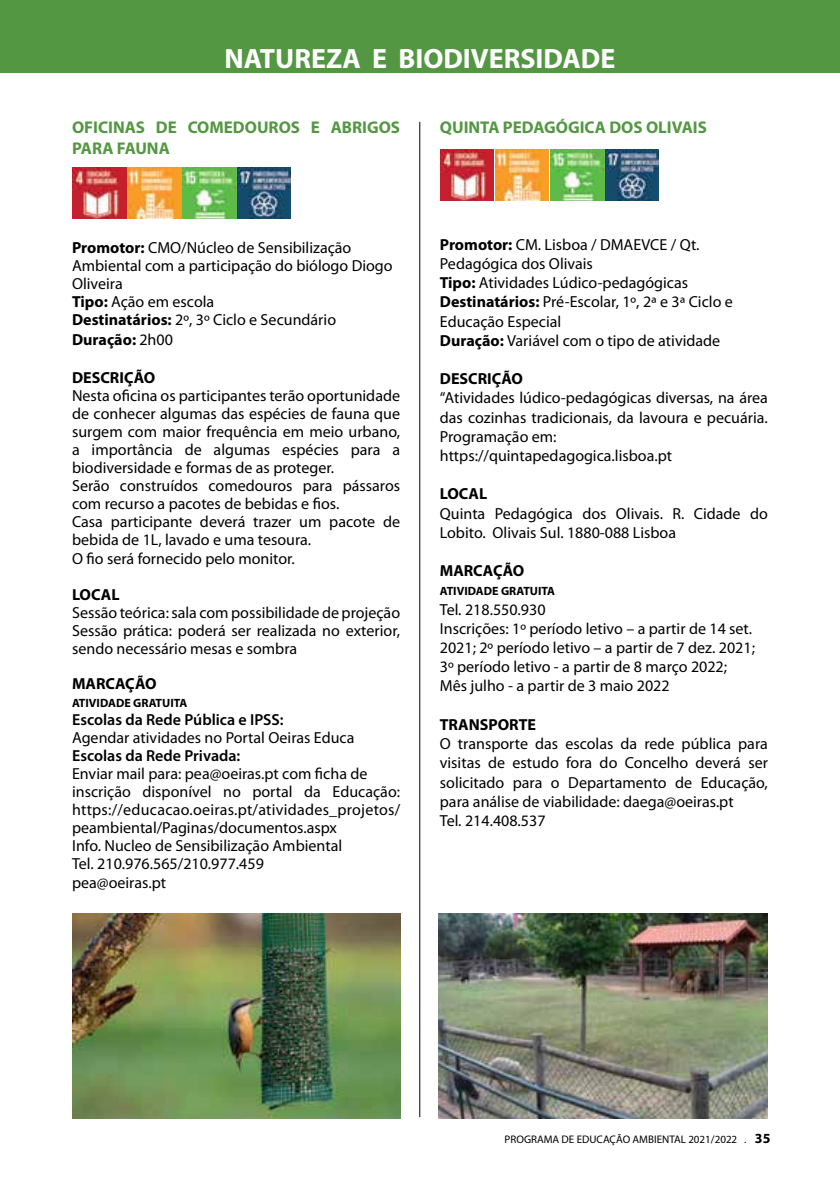
<style>
.page{position:relative;width:840px;height:1191px;background:#fff}
.page>*{position:absolute;margin:0;border:0;box-sizing:border-box;transform-origin:0 0}
.t1{font:700 28px "Myriad Pro";color:#fff}
.t2{font:700 17px/20.4px "Myriad Pro";color:#549743}
.t3{font:16px/18.2px "Myriad Pro";color:#000}
.t4{font:700 16px "Myriad Pro";color:#000}
.t5{font:600 16px "Myriad Pro";color:#000}
.t6{font:700 12px "Myriad Pro";color:#000}
.t7{font:11px "Myriad Pro";color:#000}
.s1{font-weight:700}
.s2{font-weight:700;font-size:14px}
</style>
<div class="page">
<div style="left:0;top:0;width:839px;height:72px;background:#549743"></div>
<hr style="left:419px;top:122px;width:1px;height:995px;background:#000">
<img style="left:72px;top:168px;width:219px;height:51px">
<img style="left:72px;top:913px;width:328px;height:206px">
<img style="left:438px;top:913px;width:329px;height:206px">
<img style="left:440px;top:149px;width:53px;height:51px">
<img style="left:495px;top:149px;width:53px;height:51px">
<img style="left:550px;top:149px;width:53px;height:51px">
<img style="left:605px;top:149px;width:53px;height:51px">
<h1 class="t1" style="left:224px;top:40px;width:392px">NATUREZA E BIODIVERSIDADE</h1>
<p class="t2" style="left:72px;top:117px;width:329px">OFICINAS DE COMEDOUROS E ABRIGOS<br>PARA FAUNA</p>
<p class="t3" style="left:72px;top:239px;width:322px"><span class="s1">Promotor:</span> CMO/Núcleo de Sensibilização<br>Ambiental com a participação do biólogo Diogo<br>Oliveira<br><span class="s1">Tipo:</span> Ação em escola<br><span class="s1">Destinatários:</span> 2º, 3º Ciclo e Secundário<br><span class="s1">Duração:</span> 2h00</p>
<p class="t4" style="left:72px;top:367px;width:85px">DESCRIÇÃO</p>
<p class="t3" style="left:72px;top:386px;width:329px">Nesta oficina os participantes terão oportunidade de conhecer algumas das espécies de fauna que surgem com maior frequência em meio urbano, a importância de algumas espécies para a biodiversidade e formas de as proteger.<br>Serão construídos comedouros para pássaros com recurso a pacotes de bebidas e fios.<br>Casa participante deverá trazer um pacote de bebida de 1L, lavado e uma tesoura.<br>O fio será fornecido pelo monitor.</p>
<p class="t4" style="left:72px;top:584px;width:49px">LOCAL</p>
<p class="t3" style="left:72px;top:603px;width:329px;text-align:justify">Sessão teórica: sala com possibilidade de projeção Sessão prática: poderá ser realizada no exterior, sendo necessário mesas e sombra</p>
<p class="t4" style="left:72px;top:673px;width:86px">MARCAÇÃO</p>
<p class="t6" style="left:72px;top:695px;width:117px">ATIVIDADE GRATUITA</p>
<p class="t5" style="left:72px;top:709px;width:213px">Escolas da Rede Pública e IPSS:</p>
<p class="t3" style="left:72px;top:728px;width:284px">Agendar atividades no Portal Oeiras Educa</p>
<p class="t5" style="left:72px;top:745px;width:170px">Escolas da Rede Privada:</p>
<p class="t3" style="left:72px;top:764px;width:329px">Enviar mail para: pea@oeiras.pt com ficha de inscrição disponível no portal da Educação: https://educacao.oeiras.pt/atividades_projetos/ peambiental/Paginas/documentos.aspx<br>Info. Nucleo de Sensibilização Ambiental<br>Tel. 210.976.565/210.977.459<br>pea@oeiras.pt</p>
<p class="t2" style="left:439px;top:117px;width:268px">QUINTA PEDAGÓGICA DOS OLIVAIS</p>
<p class="t3" style="left:439px;top:234px;width:294px;line-height:19.2px"><span class="s1">Promotor:</span> CM. Lisboa / DMAEVCE / Qt.<br>Pedagógica dos Olivais<br><span class="s1">Tipo:</span> Atividades Lúdico-pedagógicas <span class="s1">Destinatários:</span> Pré-Escolar, 1º, 2ª e 3ª Ciclo e Educação Especial<br><span class="s1">Duração:</span> Variável com o tipo de atividade</p>
<p class="t4" style="left:439px;top:368px;width:85px">DESCRIÇÃO</p>
<p class="t3" style="left:439px;top:388px;width:329px;line-height:19.2px">“Atividades lúdico-pedagógicas diversas, na área das cozinhas tradicionais, da lavoura e pecuária.<br>Programação em: https://quintapedagogica.lisboa.pt</p>
<p class="t4" style="left:439px;top:483px;width:49px">LOCAL</p>
<p class="t3" style="left:439px;top:503px;width:329px;line-height:19.2px">Quinta Pedagógica dos Olivais. R. Cidade do<br>Lobito. Olivais Sul. 1880-088 Lisboa</p>
<p class="t4" style="left:439px;top:560px;width:86px">MARCAÇÃO</p>
<p class="t6" style="left:439px;top:583px;width:117px">ATIVIDADE GRATUITA</p>
<p class="t3" style="left:439px;top:599px;width:316px;line-height:19.2px">Tel. 218.550.930<br>Inscrições: 1º período letivo – a partir de 14 set.<br>2021; 2º período letivo – a partir de 7 dez. 2021; 3º período letivo - a partir de 8 março 2022; Mês julho - a partir de 3 maio 2022</p>
<p class="t4" style="left:439px;top:714px;width:98px">TRANSPORTE</p>
<p class="t3" style="left:439px;top:734px;width:329px;line-height:19.2px">O transporte das escolas da rede pública para visitas de estudo fora do Concelho deverá ser solicitado para o Departamento de Educação, para análise de viabilidade: daega@oeiras.pt<br>Tel. 214.408.537</p>
<p class="t7" style="left:504px;top:1132px;width:267px">PROGRAMA DE EDUCAÇÃO AMBIENTAL 2021/2022 . <span class="s2">35</span></p>
</div>
